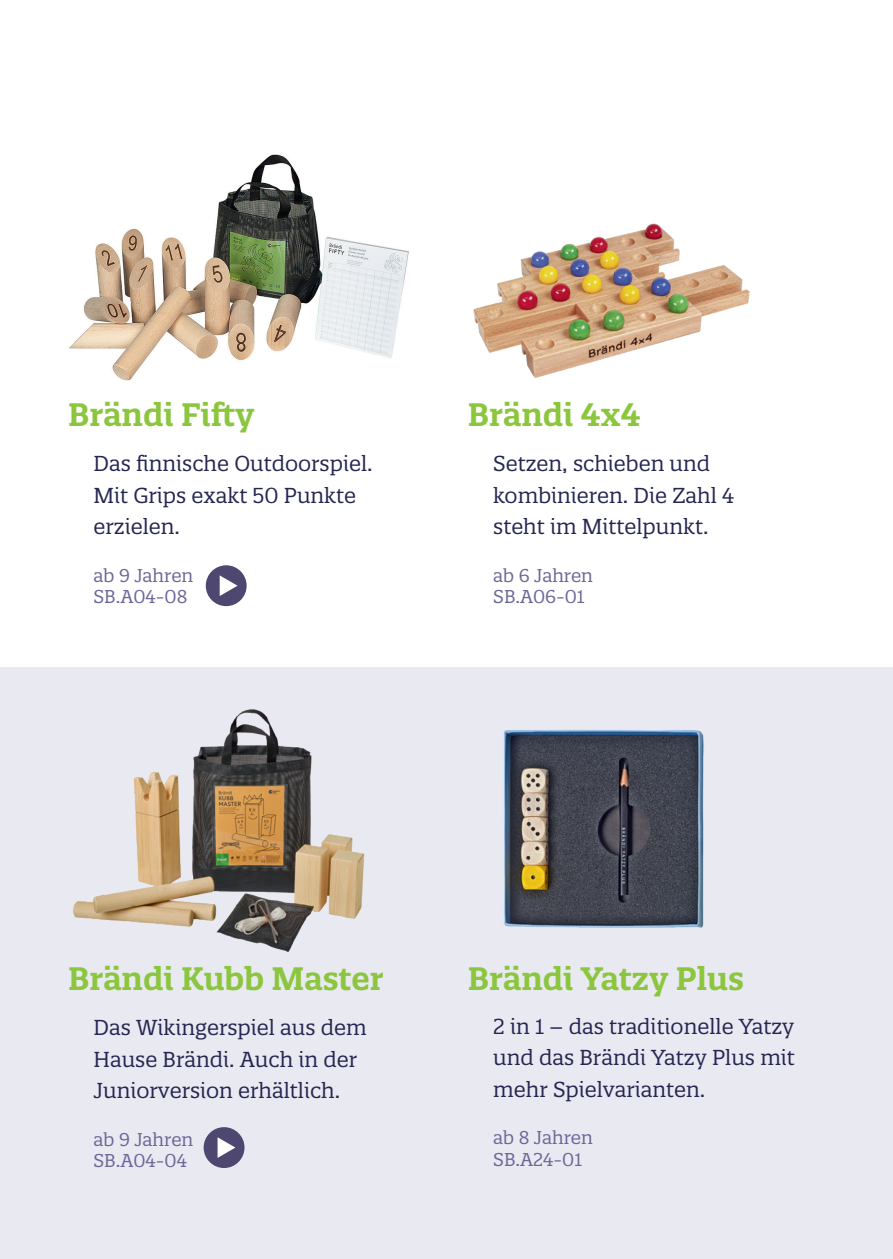
<style>
.page{position:relative;width:893px;height:1259px;background:#fff}
.page>*{position:absolute;margin:0;border:0;box-sizing:border-box;transform-origin:0 0}
.t1{font:600 31.5px "Quatro Slab";color:#8bc63e}
.t2{font:21px/31.5px "Quatro Slab";color:#262652}
.t3{font:18px/21.6px "Quatro Slab";color:#6b6798}
</style>
<div class="page">
<div style="left:0;top:667px;width:893px;height:592px;background:#e9e9f1"></div>
<div style="left:204px;top:1127px;width:40px;height:41px;background:#4e4770;border-radius:50%"></div>
<svg style="left:218px;top:1137px;width:17px;height:21px"></svg>
<div style="left:206px;top:565px;width:41px;height:41px;background:#4e4770;border-radius:50%"></div>
<svg style="left:220px;top:575px;width:18px;height:21px"></svg>
<img style="left:69px;top:154px;width:340px;height:227px">
<img style="left:73px;top:709px;width:292px;height:243px">
<img style="left:503px;top:729px;width:201px;height:199px">
<img style="left:473px;top:223px;width:277px;height:155px">
<h1 class="t1" style="left:68px;top:395px;width:188px">Brändi Fifty</h1>
<p class="t2" style="left:94px;top:448px;width:281px">Das finnische Outdoorspiel.<br>Mit Grips exakt 50 Punkte erzielen.</p>
<p class="t3" style="left:94px;top:564px;width:101px">ab 9 Jahren<br>SB.A04-08</p>
<h1 class="t1" style="left:468px;top:395px;width:175px">Brändi 4x4</h1>
<p class="t2" style="left:493px;top:448px;width:243px">Setzen, schieben und kombinieren. Die Zahl 4 steht im Mittelpunkt.</p>
<p class="t3" style="left:493px;top:564px;width:101px">ab 6 Jahren<br>SB.A06-01</p>
<h1 class="t1" style="left:68px;top:959px;width:317px">Brändi Kubb Master</h1>
<p class="t2" style="left:94px;top:1012px;width:275px">Das Wikingerspiel aus dem<br>Hause Brändi. Auch in der<br>Juniorversion erhältlich.</p>
<p class="t3" style="left:94px;top:1128px;width:101px">ab 9 Jahren<br>SB.A04-04</p>
<h1 class="t1" style="left:468px;top:959px;width:278px">Brändi Yatzy Plus</h1>
<p class="t2" style="left:493px;top:1010px;width:303px;text-align:justify">2 in 1 – das traditionelle Yatzy und das Brändi Yatzy Plus mit mehr Spielvarianten.</p>
<p class="t3" style="left:493px;top:1126px;width:101px">ab 8 Jahren<br>SB.A24-01</p>
</div>
